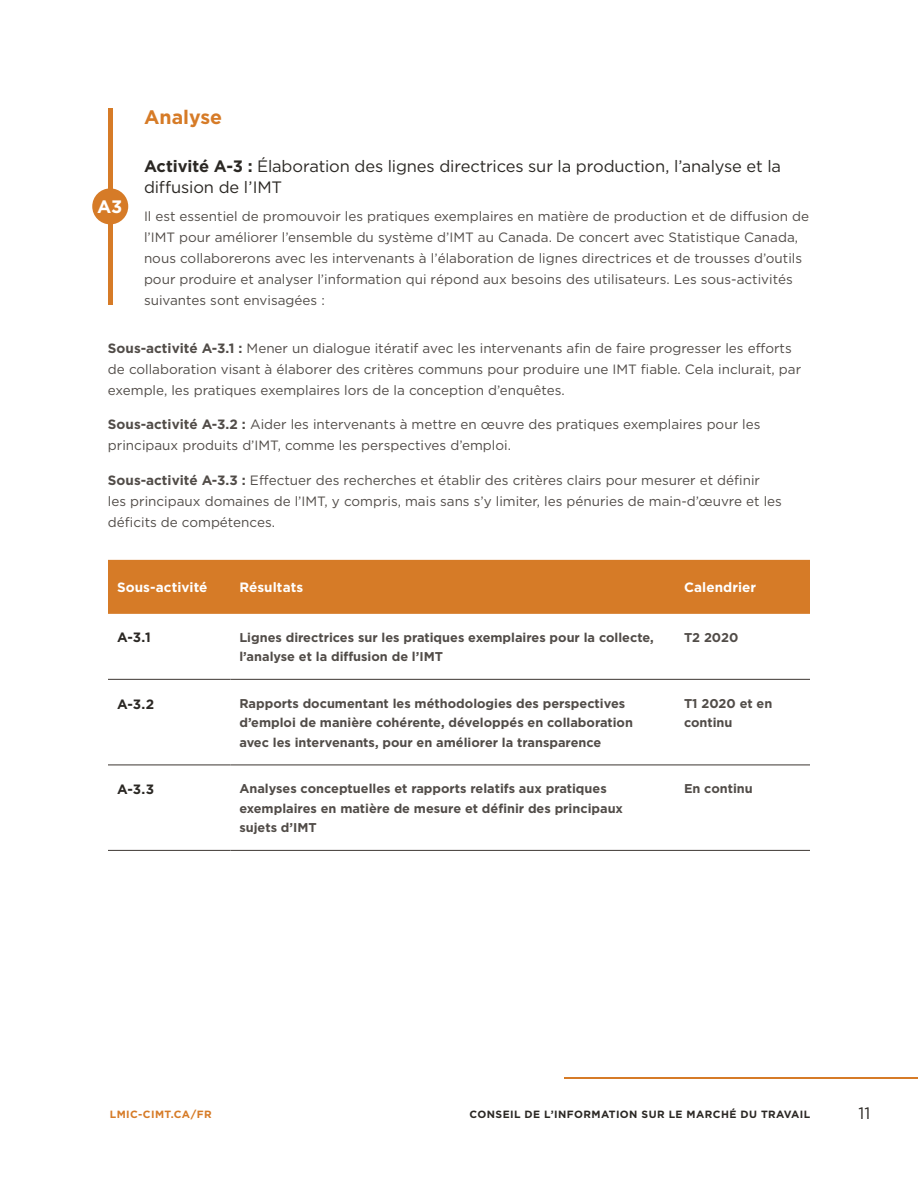
<style>
.page{position:relative;width:918px;height:1188px;background:#fff}
.page>*{position:absolute;margin:0;border:0;box-sizing:border-box;transform-origin:0 0}
.t1{font:700 19.5px "Gotham HTF";color:#d67b27}
.t2{font:700 18px "Gotham HTF";color:#fff}
.t3{font:16.5px/21px "Gotham HTF";letter-spacing:-.01em;color:#2b2824}
.t4{font:13.5px/21px "Gotham HTF";color:#514c48}
.t5{font:700 13.5px "Gotham HTF";letter-spacing:.005em;color:#fff}
.t6{font:700 13.5px "Gotham HTF";color:#2b2824}
.t7{font:700 12.75px/19.5px "Gotham HTF";color:#514c48}
.t8{font:700 10.5px "Gotham HTF";letter-spacing:.04em;color:#2b2824}
.t9{font:700 10.5px "Gotham HTF";letter-spacing:.04em;color:#d67b27}
.s1{font-weight:700}
</style>
<div class="page">
<hr style="left:565px;top:1077px;width:353px;height:2px;background:#d67b27">
<div style="left:108px;top:560px;width:702px;height:54px;background:#d67b27"></div>
<hr style="left:108px;top:679px;width:122px;height:1px;background:#514c48">
<hr style="left:230px;top:679px;width:445px;height:1px;background:#514c48">
<hr style="left:108px;top:850px;width:122px;height:1px;background:#514c48">
<hr style="left:230px;top:850px;width:445px;height:1px;background:#514c48">
<hr style="left:675px;top:679px;width:135px;height:1px;background:#514c48">
<hr style="left:675px;top:850px;width:135px;height:1px;background:#514c48">
<hr style="left:108px;top:764px;width:122px;height:1px;background:#514c48">
<hr style="left:230px;top:764px;width:445px;height:1px;background:#514c48">
<hr style="left:675px;top:764px;width:135px;height:1px;background:#514c48">
<hr style="left:108px;top:108px;width:4px;height:197px;background:#d67b27">
<div style="left:92px;top:188px;width:36px;height:36px;background:#d67b27;border-radius:50%"></div>
<h1 class="t1" style="left:144px;top:106px;width:80px">Analyse</h1>
<p class="t3" style="left:144px;top:156px;width:639px"><span class="s1">Activité A-3 :</span> Élaboration des lignes directrices sur la production, l’analyse et la diffusion de l’IMT</p>
<p class="t4" style="left:144px;top:205px;width:667px">Il est essentiel de promouvoir les pratiques exemplaires en matière de production et de diffusion de l’IMT pour améliorer l’ensemble du système d’IMT au Canada. De concert avec Statistique Canada, nous collaborerons avec les intervenants à l’élaboration de lignes directrices et de trousses d’outils pour produire et analyser l’information qui répond aux besoins des utilisateurs. Les sous-activités suivantes sont envisagées :</p>
<p class="t4" style="left:108px;top:337px;width:695px"><span class="s1">Sous-activité A-3.1 :</span> Mener un dialogue itératif avec les intervenants afin de faire progresser les efforts de collaboration visant à élaborer des critères communs pour produire une IMT fiable. Cela inclurait, par exemple, les pratiques exemplaires lors de la conception d’enquêtes.</p>
<p class="t4" style="left:108px;top:414px;width:654px"><span class="s1">Sous-activité A-3.2 :</span> Aider les intervenants à mettre en œuvre des pratiques exemplaires pour les principaux produits d’IMT, comme les perspectives d’emploi.</p>
<p class="t4" style="left:108px;top:469px;width:675px"><span class="s1">Sous-activité A-3.3 :</span> Effectuer des recherches et établir des critères clairs pour mesurer et définir<br>les principaux domaines de l’IMT, y compris, mais sans s’y limiter, les pénuries de main-d’œuvre et les déficits de compétences.</p>
<h2 class="t2" style="left:97px;top:196px;width:26px">A3</h2>
<p class="t5" style="left:117px;top:580px;width:92px">Sous-activité</p>
<p class="t5" style="left:239px;top:580px;width:65px">Résultats</p>
<p class="t5" style="left:684px;top:580px;width:74px">Calendrier</p>
<p class="t6" style="left:117px;top:630px;width:35px">A-3.1</p>
<p class="t7" style="left:239px;top:627px;width:416px">Lignes directrices sur les pratiques exemplaires pour la collecte, l’analyse et la diffusion de l’IMT</p>
<p class="t7" style="left:684px;top:627px;width:56px">T2 2020</p>
<p class="t6" style="left:117px;top:696px;width:39px">A-3.2</p>
<p class="t7" style="left:239px;top:693px;width:395px">Rapports documentant les méthodologies des perspectives d’emploi de manière cohérente, développés en collaboration avec les intervenants, pour en améliorer la transparence</p>
<p class="t7" style="left:684px;top:693px;width:90px">T1 2020 et en continu</p>
<p class="t6" style="left:117px;top:781px;width:39px">A-3.3</p>
<p class="t7" style="left:239px;top:779px;width:385px">Analyses conceptuelles et rapports relatifs aux pratiques exemplaires en matière de mesure et définir des principaux sujets d’IMT</p>
<p class="t7" style="left:684px;top:779px;width:70px">En continu</p>
<p class="t9" style="left:110px;top:1109px;width:103px">LMIC-CIMT.CA/FR</p>
<p class="t8" style="left:470px;top:1109px;width:342px">CONSEIL DE L’INFORMATION SUR LE MARCHÉ DU TRAVAIL</p>
<p class="t3" style="left:859px;top:1103px;width:13px">11</p>
</div>
